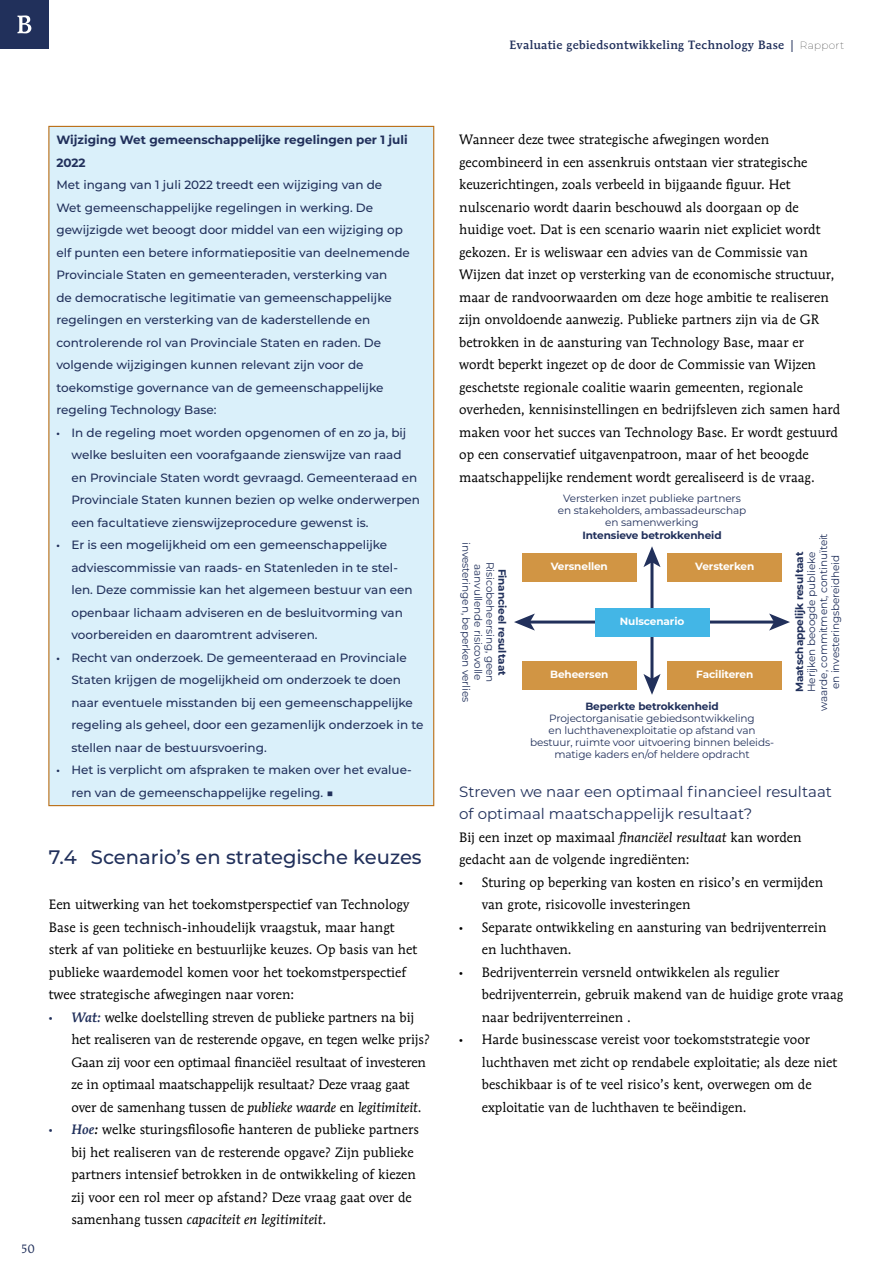
<style>
.page{position:relative;width:893px;height:1263px;background:#fff}
.page>*{position:absolute;margin:0;border:0;box-sizing:border-box;transform-origin:0 0}
.Kop_2_met_10_mm_insp{font:500 19.5px "Montserrat";color:#21305b}
.Kop_3_zonder{font:15px/22.5px "Montserrat";color:#21305b}
.Brood_wit_na{font:13.5px/22.5px "Mendoza Roman Std";color:#000}
.Opsomming{font:13.5px/22.5px "Mendoza Roman Std";color:#000}
.Brood_zonder{font:13.5px/22.5px "Mendoza Roman Std";color:#000}
.Opsomming_wit_na{font:13.5px/22.5px "Mendoza Roman Std";color:#000}
.Kaderopsomming{font:500 12px/22.5px "Montserrat";color:#21305b}
.Kadertekst_enkel{font:500 12px/22.5px "Montserrat";color:#21305b}
.Kaderkop{font:700 12px/22.5px "Montserrat";color:#21305b}
.t1{font:500 12px "Mendoza Roman Std";letter-spacing:.03em;color:#21305b}
.t2{font:12px "Mendoza Roman Std";color:#21305b}
.t3{font:10.5px/12px "Montserrat";letter-spacing:-.01em;color:#21305b;text-align:center}
.t4{font:700 10.5px "Montserrat";letter-spacing:-.01em;color:#fff}
.t5{font:700 10.5px "Montserrat";letter-spacing:-.01em;color:#21305b}
.s1{font-family:"Montserrat";font-weight:100;font-size:10.5px;color:#000}
.s2{font-family:"Myriad Pro";font-weight:400}
.s3{font-weight:400}
.s4{font-family:"Myriad Pro";color:#21305b}
.s5{font-weight:500;font-style:italic;color:#21305b}
.s6{font-style:italic}
.s7{font-weight:500;font-style:italic}
.s8{font-weight:700}
.s9{font-family:"Myriad Pro"}
</style>
<div class="page">
<div style="left:0;top:0;width:49px;height:49px;background:#21305b"></div>
<svg style="left:17px;top:15px;width:14px;height:18px"></svg>
<div style="left:48px;top:126px;width:386px;height:680px;background:#daf0fa;border:1px solid #ba6e15"></div>
<hr style="left:650px;top:561px;width:3px;height:119px;background:#21305b">
<svg style="left:643px;top:546px;width:17px;height:21px"></svg>
<svg style="left:643px;top:674px;width:17px;height:21px"></svg>
<hr style="left:529px;top:620px;width:246px;height:3px;background:#21305b">
<svg style="left:514px;top:613px;width:21px;height:18px"></svg>
<svg style="left:769px;top:613px;width:21px;height:18px"></svg>
<div style="left:595px;top:608px;width:114px;height:28px;background:#43b6e6"></div>
<div style="left:668px;top:553px;width:114px;height:28px;background:#d19544"></div>
<div style="left:668px;top:661px;width:114px;height:28px;background:#d19544"></div>
<div style="left:522px;top:553px;width:114px;height:28px;background:#d19544"></div>
<div style="left:522px;top:661px;width:114px;height:28px;background:#d19544"></div>
<p class="t1" style="left:509px;top:37px;width:336px">Evaluatie gebiedsontwikkeling Technology Base | <span class="s1">Rapport</span></p>
<h5 class="Kaderkop" style="left:56px;top:128px;width:353px">Wijziging Wet gemeenschappelijke regelingen per 1 juli<br>2022</h5>
<p class="Kadertekst_enkel" style="left:56px;top:173px;width:355px">Met ingang van 1 juli 2022 treedt een wijziging van de Wet gemeenschappelijke regelingen in werking. De gewijzigde wet beoogt door middel van een wijziging op elf punten een betere informatiepositie van deelnemende Provinciale Staten en gemeenteraden, versterking van<br>de democratische legitimatie van gemeenschappelijke regelingen en versterking van de kaderstellende en controlerende rol van Provinciale Staten en raden. De volgende wijzigingen kunnen relevant zijn voor de toekomstige governance van de gemeenschappelijke regeling Technology Base:</p>
<p class="Kaderopsomming" style="left:71px;top:421px;width:350px;text-indent:-15px"><span class="s2">•</span> In de regeling moet worden opgenomen of en zo ja, bij welke besluiten een voorafgaande zienswijze van raad en Provinciale Staten wordt gevraagd. Gemeenteraad en Provinciale Staten kunnen bezien op welke onderwerpen een facultatieve zienswijzeprocedure gewenst is.</p>
<p class="Kaderopsomming" style="left:71px;top:533px;width:343px;text-indent:-15px"><span class="s2">•</span> Er is een mogelijkheid om een gemeenschappelijke adviescommissie van raads- en Statenleden in te stel&shy;len. Deze commissie kan het algemeen bestuur van een openbaar lichaam adviseren en de besluitvorming van voorbereiden en daaromtrent adviseren.</p>
<p class="Kaderopsomming" style="left:71px;top:646px;width:354px;text-indent:-15px"><span class="s2">•</span> Recht van onderzoek. De gemeenteraad en Provinciale Staten krijgen de mogelijkheid om onderzoek te doen naar eventuele misstanden bij een gemeenschappelijke regeling als geheel, door een gezamenlijk onderzoek in te stellen naar de bestuursvoering.</p>
<p class="Kaderopsomming" style="left:71px;top:758px;width:342px;text-indent:-15px"><span class="s2">•</span> Het is verplicht om afspraken te maken over het evalue&shy;ren van de gemeenschappelijke regeling. <span class="s3">■</span></p>
<p class="t2" style="left:21px;top:1241px;width:16px">50</p>
<h2 class="Kop_2_met_10_mm_insp" style="left:49px;top:843px;width:374px">7.4 Scenario’s en strategische keuzes</h2>
<p class="Brood_zonder" style="left:49px;top:893px;width:370px">Een uitwerking van het toekomstperspectief van Technology Base is geen technisch-inhoudelijk vraagstuk, maar hangt sterk af van politieke en bestuurlijke keuzes. Op basis van het publieke waardemodel komen voor het toekomstperspectief twee strategische afwegingen naar voren:</p>
<p class="Opsomming" style="left:71px;top:1005px;width:360px;text-indent:-22px"><span class="s4">•</span> <span class="s5">Wat:</span> welke doelstelling streven de publieke partners na bij het realiseren van de resterende opgave, en tegen welke prijs?<br>Gaan zij voor een optimaal financiëel resultaat of investeren ze in optimaal maatschappelijk resultaat? Deze vraag gaat over de samenhang tussen de <span class="s6">publieke waarde</span> en <span class="s6">legitimiteit</span>.</p>
<p class="Opsomming_wit_na" style="left:71px;top:1118px;width:349px;text-indent:-22px"><span class="s4">•</span> <span class="s5">Hoe</span><span class="s7">:</span> welke sturingsfilosofie hanteren de publieke partners bij het realiseren van de resterende opgave? Zijn publieke partners intensief betrokken in de ontwikkeling of kiezen zij voor een rol meer op afstand? Deze vraag gaat over de samenhang tussen <span class="s6">capaciteit en legitimiteit.</span></p>
<p class="Brood_wit_na" style="left:459px;top:128px;width:383px">Wanneer deze twee strategische afwegingen worden gecombineerd in een assenkruis ontstaan vier strategische keuzerichtingen, zoals verbeeld in bijgaande figuur. Het nulscenario wordt daarin beschouwd als doorgaan op de huidige voet. Dat is een scenario waarin niet expliciet wordt gekozen. Er is weliswaar een advies van de Commissie van Wijzen dat inzet op versterking van de economische structuur, maar de randvoorwaarden om deze hoge ambitie te realiseren zijn onvoldoende aanwezig. Publieke partners zijn via de GR betrokken in de aansturing van Technology Base, maar er wordt beperkt ingezet op de door de Commissie van Wijzen geschetste regionale coalitie waarin gemeenten, regionale overheden, kennisinstellingen en bedrijfsleven zich samen hard maken voor het succes van Technology Base. Er wordt gestuurd op een conservatief uitgavenpatroon, maar of het beoogde maatschappelijke rendement wordt gerealiseerd is de vraag.</p>
<p class="t3" style="left:473px;top:542px;width:162px;rotate:90deg">investeringen, beperken verlies</p>
<p class="t3" style="left:485px;top:564px;width:118px;rotate:90deg">aanvullende risicovolle</p>
<p class="t3" style="left:497px;top:562px;width:122px;rotate:90deg">Risicobeheersing, geen</p>
<p class="t5" style="left:510px;top:568px;width:109px;rotate:90deg">Financieel resultaat</p>
<p class="t3" style="left:558px;top:492px;width:190px">Versterken inzet publieke partners en stakeholders, ambassadeurschap en samenwerking</p>
<p class="t5" style="left:582px;top:528px;width:141px">Intensieve betrokkenheid</p>
<p class="t4" style="left:551px;top:559px;width:59px">Versnellen</p>
<p class="t4" style="left:695px;top:559px;width:61px">Versterken</p>
<p class="t4" style="left:620px;top:614px;width:66px">Nulscenario</p>
<p class="t4" style="left:550px;top:667px;width:60px">Beheersen</p>
<p class="t4" style="left:696px;top:667px;width:59px">Faciliteren</p>
<p class="t3" style="left:530px;top:700px;width:245px"><span class="s8">Beperkte betrokkenheid<br></span>Projectorganisatie gebiedsontwikkeling<br>en luchthavenexploitatie op afstand van bestuur, ruimte voor uitvoering binnen beleids&shy;matige kaders en/of heldere opdracht</p>
<p class="t3" style="left:793px;top:711px;width:179px;rotate:-90deg"><span class="s8">Maatschappelijk resultaat<br></span>Herijken beoogde publieke waarde, commitment, continuïteit en investeringsbereidheid</p>
<h3 class="Kop_3_zonder" style="left:459px;top:779px;width:374px">Streven we naar een optimaal financieel resultaat of optimaal maatschappelijk resultaat?</h3>
<p class="Brood_zonder" style="left:459px;top:825px;width:344px">Bij een inzet op maximaal <span class="s6">financiëel resultaat</span> kan worden gedacht aan de volgende ingrediënten:</p>
<p class="Opsomming" style="left:482px;top:870px;width:343px;text-indent:-22px"><span class="s9">•</span> Sturing op beperking van kosten en risico’s en vermijden van grote, risicovolle investeringen</p>
<p class="Opsomming" style="left:482px;top:915px;width:346px;text-indent:-22px"><span class="s9">•</span> Separate ontwikkeling en aansturing van bedrijventerrein en luchthaven.</p>
<p class="Opsomming" style="left:482px;top:960px;width:363px;text-indent:-22px"><span class="s9">•</span> Bedrijventerrein versneld ontwikkelen als regulier bedrijventerrein, gebruik makend van de huidige grote vraag naar bedrijventerreinen .</p>
<p class="Opsomming" style="left:482px;top:1028px;width:357px;text-indent:-22px"><span class="s9">•</span> Harde businesscase vereist voor toekomststrategie voor luchthaven met zicht op rendabele exploitatie; als deze niet beschikbaar is of te veel risico’s kent, overwegen om de exploitatie van de luchthaven te beëindigen.</p>
</div>
